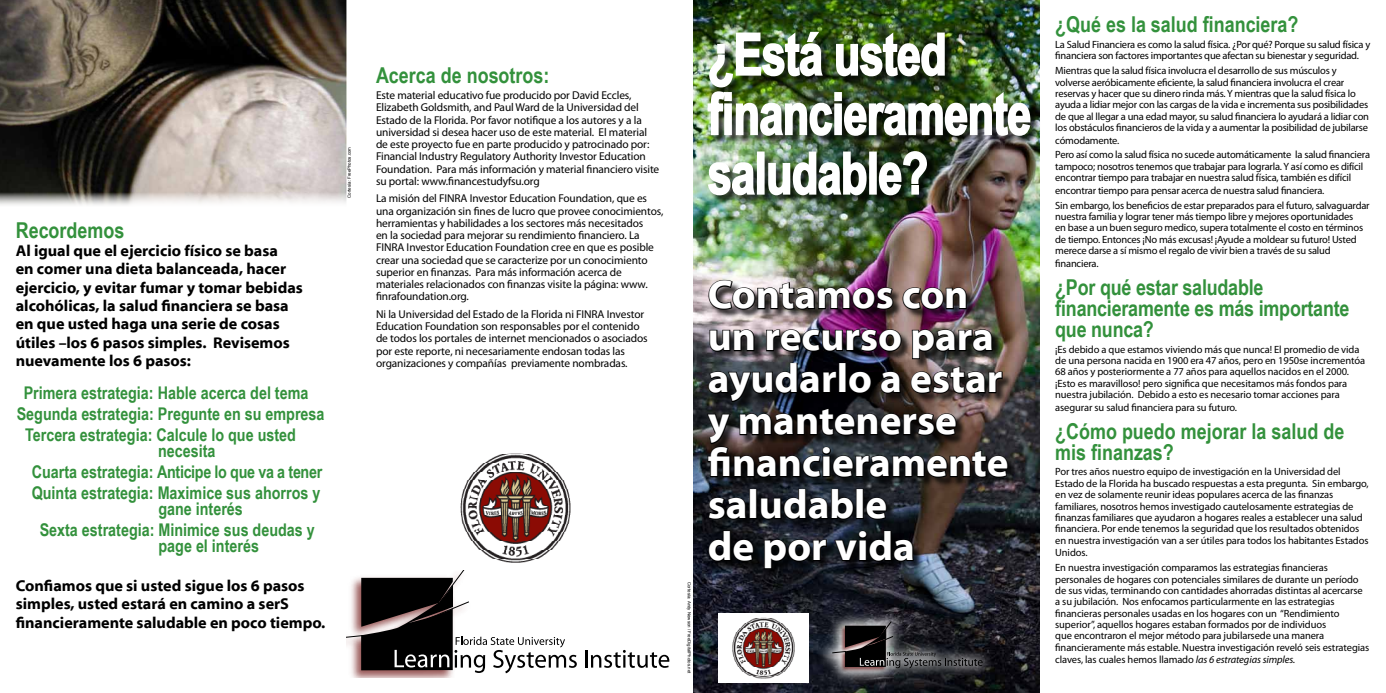
<style>
.page{position:relative;width:1386px;height:693px;background:#fff}
.page>*{position:absolute;margin:0;border:0;box-sizing:border-box;transform-origin:0 0}
.t1{font:700 57.75px/59.5px "Arial Narrow";letter-spacing:-.01em;color:#fff;scale:.91 1}
.t2{font:700 40.25px/42px "Myriad Web Pro";color:#fff}
.t3{font:700 21.88px/21px "Arial Narrow";color:#33913c}
.t4{font:700 17.5px/21px "Arial Narrow";color:#33913c}
.t5{font:700 15.75px/18.4px "Myriad Web Pro";color:#000}
.t6{font:11.38px/12.2px "Myriad Pro";letter-spacing:-.01em;color:#000}
.t7{font:10.5px/11.4px "Myriad Pro";letter-spacing:-.015em;color:#000}
.t8{font:4.38px "Arial";color:#000}
.s1{font-style:italic}
</style>
<div class="page">
<img style="left:693px;top:0;width:347px;height:693px">
<div style="left:708px;top:33px;width:333px;height:546px;background:#000;opacity:.75"></div>
<img style="left:707px;top:31px;width:324px;height:106px">
<svg style="left:707px;top:161px;width:49px;height:35px"></svg>
<div style="left:757px;top:152px;width:8px;height:43px;border:2px solid #fff"></div>
<img style="left:767px;top:151px;width:100px;height:45px">
<div style="left:869px;top:152px;width:8px;height:43px;border:2px solid #fff"></div>
<svg style="left:878px;top:150px;width:50px;height:46px;background:#495749"></svg>
<img style="left:708px;top:279px;width:186px;height:32px">
<svg style="left:902px;top:287px;width:66px;height:24px;background:#3f2932"></svg>
<img style="left:706px;top:329px;width:303px;height:150px">
<svg style="left:707px;top:497px;width:41px;height:24px"></svg>
<div style="left:749px;top:489px;width:8px;height:30px;border:2px solid #000"></div>
<svg style="left:760px;top:488px;width:95px;height:33px;background:#12161c"></svg>
<div style="left:856px;top:489px;width:8px;height:30px;border:2px solid #000"></div>
<svg style="left:865px;top:497px;width:23px;height:24px"></svg>
<svg style="left:707px;top:530px;width:48px;height:33px;background:#08090d"></svg>
<svg style="left:763px;top:530px;width:152px;height:40px;background:#10141a"></svg>
<img style="left:0;top:0;width:346px;height:205px">
<img style="left:351px;top:673px;width:102px;height:4px">
<svg style="left:585px;top:650px;width:84px;height:18px"></svg>
<svg style="left:346px;top:570px;width:231px;height:103px"></svg>
<svg style="left:817px;top:610px;width:177px;height:75px;background:#212329"></svg>
<img style="left:838px;top:668px;width:50px;height:6px">
<img style="left:826px;top:649px;width:6px;height:11px">
<svg style="left:832px;top:621px;width:151px;height:47px;background:#39383b"></svg>
<img style="left:460px;top:453px;width:111px;height:110px">
<img style="left:719px;top:613px;width:90px;height:70px">
<h3 class="t3" style="left:376px;top:64px;width:175px">Acerca de nosotros:</h3>
<p class="t6" style="left:376px;top:90px;width:285px">Este material educativo fue producido por David Eccles, Elizabeth Goldsmith, and Paul Ward de la Universidad del Estado de la Florida. Por favor notifique a los autores y a la universidad si desea hacer uso de este material. El material de este proyecto fue en parte producido y patrocinado por:<br>Financial Industry Regulatory Authority Investor Education Foundation. Para más información y material financiero visite su portal: www.financestudyfsu.org</p>
<p class="t6" style="left:376px;top:193px;width:289px">La misión del FINRA Investor Education Foundation, que es una organización sin fines de lucro que provee conocimientos, herramientas y habilidades a los sectores más necesitados<br>en la sociedad para mejorar su rendimiento financiero. La FINRA Investor Education Foundation cree en que es posible crear una sociedad que se caracterize por un conocimiento superior en finanzas. Para más información acerca de materiales relacionados con finanzas visite la página: www. finrafoundation.org.</p>
<p class="t6" style="left:376px;top:308px;width:273px">Ni la Universidad del Estado de la Florida ni FINRA Investor Education Foundation son responsables por el contenido de todos los portales de internet mencionados o asociados por este reporte, ni necesariamente endosan todas las organizaciones y compañías previamente nombradas.</p>
<p class="t8" style="left:347px;top:198px;width:53px;rotate:-90deg">Cortesía: FreePhotos.com</p>
<h3 class="t3" style="left:16px;top:218px;width:110px">Recordemos</h3>
<p class="t5" style="left:16px;top:242px;width:289px">Al igual que el ejercicio físico se basa<br>en comer una dieta balanceada, hacer ejercicio, y evitar fumar y tomar bebidas alcohólicas, la salud financiera se basa en que usted haga una serie de cosas útiles –los 6 pasos simples. Revisemos nuevamente los 6 pasos:</p>
<h3 class="t4" style="left:24px;top:382px;width:286px">Primera estrategia: Hable acerca del tema</h3>
<h3 class="t4" style="left:17px;top:403px;width:309px">Segunda estrategia: Pregunte en su empresa</h3>
<h3 class="t4" style="left:25px;top:424px;width:272px">Tercera estrategia: Calcule lo que usted</h3>
<h3 class="t4" style="left:32px;top:440px;width:292px;text-indent:126px">necesita<br>Cuarta estrategia: Anticipe lo que va a tener<br>Quinta estrategia: Maximice sus ahorros y</h3>
<h3 class="t4" style="left:40px;top:497px;width:277px;text-indent:119px">gane interés<br>Sexta estrategia: Minimice sus deudas y</h3>
<h3 class="t4" style="left:159px;top:534px;width:102px">page el interés</h3>
<h3 class="t5" style="left:16px;top:577px;width:311px">Confiamos que si usted sigue los 6 pasos simples, usted estará en camino a serS financieramente saludable en poco tiempo.</h3>
<p class="t8" style="left:692px;top:582px;width:93px;rotate:90deg">Cortesía: Andy Newson / FreeDigitalPhotos.net</p>
<h1 class="t1" style="left:708px;top:22px;width:357px">¿Está usted financieramente saludable?</h1>
<h2 class="t2" style="left:708px;top:275px;width:302px">Contamos con un recurso para ayudarlo a estar y mantenerse financieramente saludable<br>de por vida</h2>
<h3 class="t3" style="left:1055px;top:13px;width:245px">¿Qué es la salud financiera?</h3>
<p class="t7" style="left:1055px;top:39px;width:317px">La Salud Financiera es como la salud física. ¿Por qué? Porque su salud física y financiera son factores importantes que afectan su bienestar y seguridad.</p>
<p class="t7" style="left:1055px;top:65px;width:315px">Mientras que la salud física involucra el desarrollo de sus músculos y volverse aeróbicamente eficiente, la salud financiera involucra el crear reservas y hacer que su dinero rinda más. Y mientras que la salud física lo ayuda a lidiar mejor con las cargas de la vida e incrementa sus posibilidades de que al llegar a una edad mayor, su salud financiera lo ayudará a lidiar con los obstáculos financieros de la vida y a aumentar la posibilidad de jubilarse</p>
<p class="t7" style="left:1055px;top:133px;width:316px;line-height:14.9px">cómodamente.<br>Pero así como la salud física no sucede automáticamente la salud financiera</p>
<p class="t7" style="left:1055px;top:161px;width:310px">tampoco; nosotros tenemos que trabajar para lograrla. Y así como es difícil encontrar tiempo para trabajar en nuestra salud física, también es difícil</p>
<p class="t7" style="left:1055px;top:183px;width:316px;line-height:14.9px">encontrar tiempo para pensar acerca de nuestra salud financiera.<br>Sin embargo, los beneficios de estar preparados para el futuro, salvaguardar</p>
<p class="t7" style="left:1055px;top:211px;width:309px">nuestra familia y lograr tener más tiempo libre y mejores oportunidades en base a un buen seguro medico, supera totalmente el costo en términos de tiempo. Entonces ¡No más excusas! ¡Ayude a moldear su futuro! Usted merece darse a sí mismo el regalo de vivir bien a través de su salud</p>
<p class="t7" style="left:1055px;top:258px;width:45px">financiera.</p>
<h3 class="t3" style="left:1055px;top:276px;width:296px">¿Por qué estar saludable financieramente es más importante que nunca?</h3>
<p class="t7" style="left:1055px;top:344px;width:311px">¡Es debido a que estamos viviendo más que nunca! El promedio de vida de una persona nacida en 1900 era 47 años, pero en 1950se incrementóa 68 años y posteriormente a 77 años para aquellos nacidos en el 2000. ¡Esto es maravilloso! pero significa que necesitamos más fondos para nuestra jubilación. Debido a esto es necesario tomar acciones para</p>
<p class="t7" style="left:1055px;top:402px;width:183px">asegurar su salud financiera para su futuro.</p>
<h3 class="t3" style="left:1055px;top:419px;width:291px">¿Cómo puedo mejorar la salud de mis finanzas?</h3>
<p class="t7" style="left:1055px;top:466px;width:315px">Por tres años nuestro equipo de investigación en la Universidad del Estado de la Florida ha buscado respuestas a esta pregunta. Sin embargo, en vez de solamente reunir ideas populares acerca de las finanzas familiares, nosotros hemos investigado cautelosamente estrategias de finanzas familiares que ayudaron a hogares reales a establecer una salud financiera. Por ende tenemos la seguridad que los resultados obtenidos en nuestra investigación van a ser útiles para todos los habitantes Estados</p>
<p class="t7" style="left:1055px;top:546px;width:274px;line-height:14.9px">Unidos.<br>En nuestra investigación comparamos las estrategias financieras</p>
<p class="t7" style="left:1055px;top:574px;width:315px">personales de hogares con potenciales similares de durante un período de sus vidas, terminando con cantidades ahorradas distintas al acercarse a su jubilación. Nos enfocamos particularmente en las estrategias financieras personales usadas en los hogares con un “Rendimiento superior”, aquellos hogares estaban formados por de individuos<br>que encontraron el mejor método para jubilarsede una manera financieramente más estable. Nuestra investigación reveló seis estrategias</p>
<p class="t7" style="left:1055px;top:654px;width:242px">claves, las cuales hemos llamado <span class="s1">las 6 estrategias simples.</span></p>
</div>
